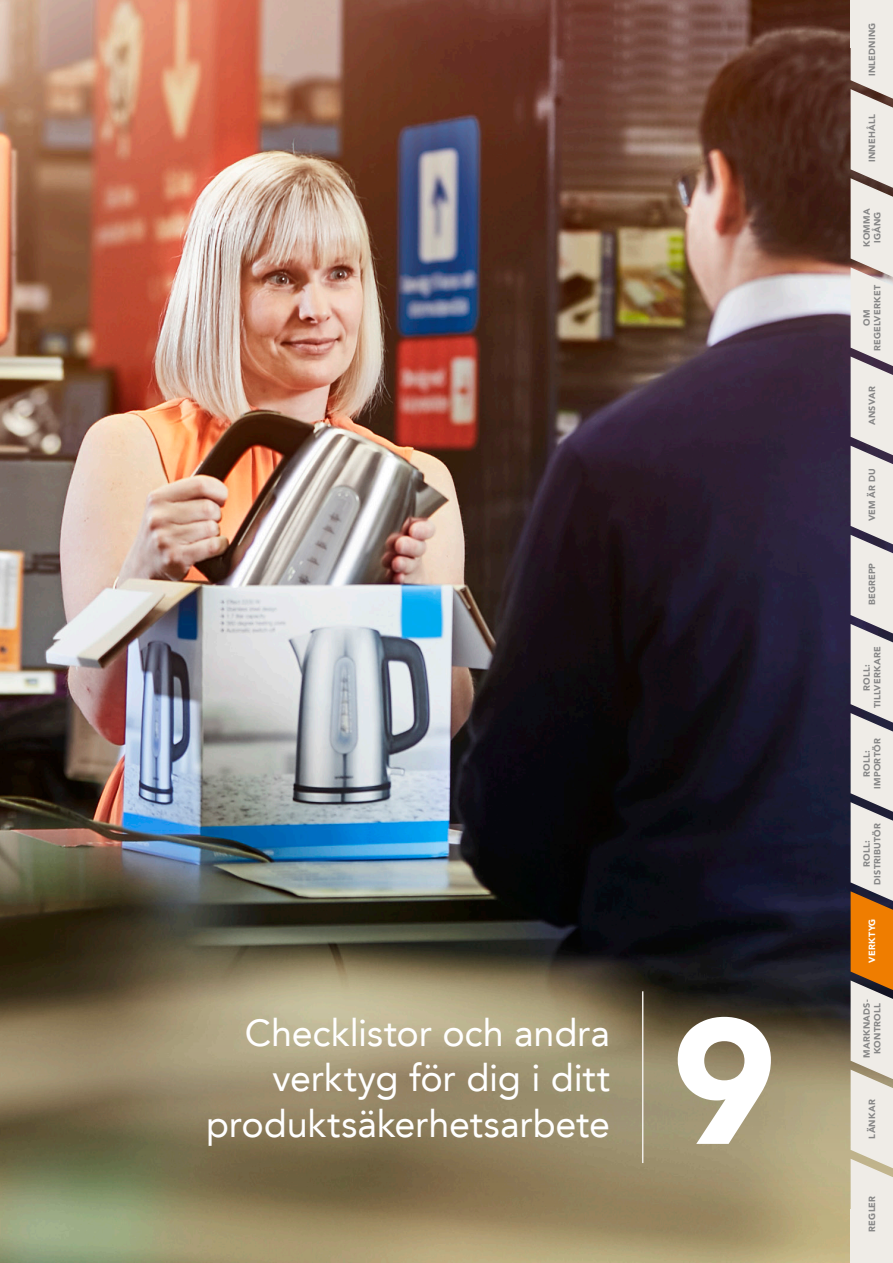
<style>
.page{position:relative;width:893px;height:1263px;background:#fff}
.page>*{position:absolute;margin:0;border:0;box-sizing:border-box;transform-origin:0 0}
.t1{font:900 176.4px "Avenir LT";color:#fff}
.t2{font:37.65px/45.3px "Avenir LT";letter-spacing:-.005em;color:#fff;text-align:right}
.t3{font:900 9px/10.5px "Avenir LT";letter-spacing:.025em;color:#878787;text-align:center}
.t4{font:900 9px "Avenir LT";letter-spacing:.025em;color:#fff}
</style>
<div class="page">
<img style="left:0;top:0;width:851px;height:1263px">
<svg style="left:0;top:891px;width:851px;height:356px;background:#797055"></svg>
<hr style="left:642px;top:991px;width:1px;height:172px;background:#efece7">
<svg style="left:851px;top:0;width:42px;height:1263px;background:#e0d5c9"></svg>
<h2 class="t2" style="left:206px;top:1011px;width:406px">Checklistor och andra verktyg för dig i ditt produktsäkerhetsarbete</h2>
<h1 class="t1" style="left:672px;top:976px;width:106px">9</h1>
<p class="t3" style="left:867px;top:76px;width:55px;rotate:-90deg">INLEDNING</p>
<p class="t3" style="left:867px;top:162px;width:49px;rotate:-90deg">INNEHÅLL</p>
<p class="t3" style="left:861px;top:247px;width:40px;rotate:-90deg">KOMMA<br>IGÅNG</p>
<p class="t3" style="left:861px;top:351px;width:67px;rotate:-90deg">OM<br>REGELVERKET</p>
<p class="t3" style="left:867px;top:425px;width:40px;rotate:-90deg">ANSVAR</p>
<p class="t3" style="left:867px;top:521px;width:54px;rotate:-90deg">VEM ÄR DU</p>
<p class="t3" style="left:867px;top:605px;width:44px;rotate:-90deg">BEGREPP</p>
<p class="t3" style="left:861px;top:708px;width:63px;rotate:-90deg">ROLL:<br>TILLVERKARE</p>
<p class="t3" style="left:861px;top:789px;width:52px;rotate:-90deg">ROLL:<br>IMPORTÖR</p>
<p class="t3" style="left:861px;top:885px;width:63px;rotate:-90deg">ROLL:<br>DISTRIBUTÖR</p>
<p class="t4" style="left:866px;top:962px;width:45px;rotate:-90deg">VERKTYG</p>
<p class="t3" style="left:861px;top:1058px;width:60px;rotate:-90deg">MARKNADS-<br>KONTROLL</p>
<p class="t3" style="left:867px;top:1139px;width:41px;rotate:-90deg">LÄNKAR</p>
<p class="t3" style="left:867px;top:1231px;width:37px;rotate:-90deg">REGLER</p>
</div>
